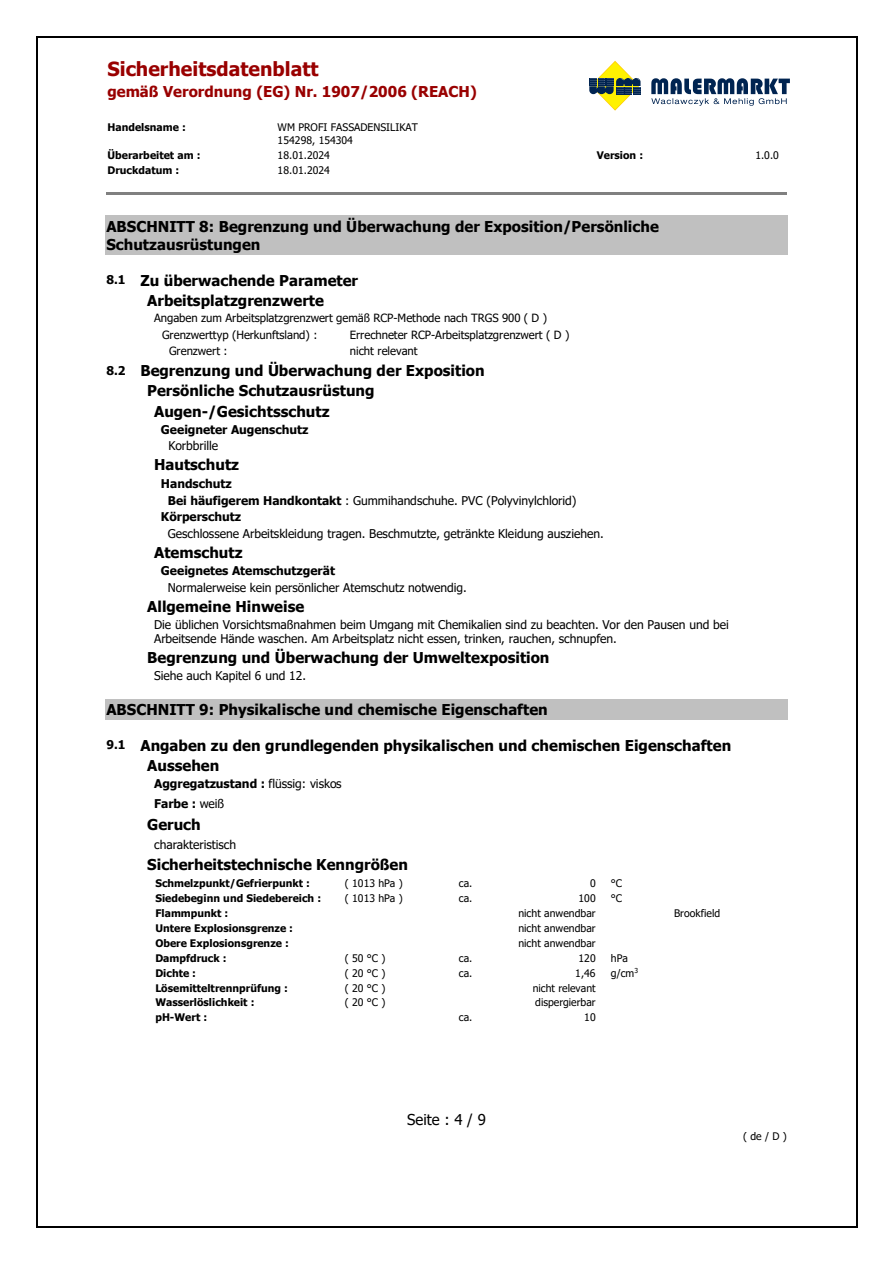
<style>
.page{position:relative;width:893px;height:1263px;background:#fff}
.page>*{position:absolute;margin:0;border:0;box-sizing:border-box;transform-origin:0 0}
.t1{font:700 19.5px "Tahoma";color:#900}
.t2{font:700 15px/20.4px "Tahoma";color:#000}
.t3{font:700 15px "Tahoma";color:#900}
.t4{font:15px "Tahoma";color:#000}
.t5{font:12px/16.8px "Tahoma";letter-spacing:-.005em;color:#000}
.t6{font:700 12px/15.6px "Tahoma";color:#000}
.t7{font:11.4px/17px "Tahoma";color:#000}
.t8{font:10.5px/12.8px "Tahoma";letter-spacing:.005em;color:#000}
.t9{font:700 10.5px "Tahoma";color:#000}
.s1{font-size:12px}
.s2{font-weight:400}
.s3{font-weight:700}
</style>
<div class="page">
<hr style="left:106px;top:192px;width:681px;height:3px;background:#808080">
<div style="left:106px;top:217px;width:681px;height:18px;background:#c0c0c0"></div>
<div style="left:106px;top:235px;width:681px;height:18px;background:#c0c0c0"></div>
<hr style="left:105px;top:253px;width:683px;height:1px;background:#c0c0c0">
<hr style="left:105px;top:216px;width:683px;height:1px;background:#c0c0c0">
<div style="left:106px;top:700px;width:681px;height:18px;background:#c0c0c0"></div>
<hr style="left:105px;top:718px;width:683px;height:1px;background:#c0c0c0">
<hr style="left:105px;top:699px;width:683px;height:1px;background:#c0c0c0">
<hr style="left:37px;top:36px;width:819px;height:1px;background:#000">
<hr style="left:36px;top:37px;width:1px;height:1189px;background:#000">
<hr style="left:856px;top:37px;width:1px;height:1189px;background:#000">
<hr style="left:37px;top:1226px;width:819px;height:1px;background:#000">
<svg style="left:589px;top:61px;width:51px;height:50px"></svg>
<svg style="left:651px;top:78px;width:139px;height:28px"></svg>
<p class="t1" style="left:107px;top:55px;width:213px">Sicherheitsdatenblatt</p>
<p class="t3" style="left:107px;top:81px;width:371px">gemäß Verordnung (EG) Nr. 1907/2006 (REACH)</p>
<p class="t9" style="left:107px;top:120px;width:80px">Handelsname :</p>
<p class="t8" style="left:278px;top:121px;width:142px">WM PROFI FASSADENSILIKAT<br>154298, 154304</p>
<p class="t9" style="left:107px;top:147px;width:95px">Überarbeitet am :</p>
<p class="t8" style="left:278px;top:149px;width:54px">18.01.2024</p>
<p class="t9" style="left:597px;top:147px;width:48px">Version :</p>
<p class="t8" style="left:755px;top:149px;width:25px">1.0.0</p>
<p class="t9" style="left:107px;top:162px;width:73px">Druckdatum :</p>
<p class="t8" style="left:278px;top:164px;width:54px">18.01.2024</p>
<p class="t2" style="left:106px;top:218px;width:554px;line-height:18.1px">ABSCHNITT 8: Begrenzung und Überwachung der Exposition/Persönliche<br>Schutzausrüstungen</p>
<p class="t2" style="left:106px;top:270px;width:253px;text-align:center"><span class="s1">8.1</span> Zu überwachende Parameter<br>Arbeitsplatzgrenzwerte</p>
<p class="t7" style="left:162px;top:310px;width:387px;text-indent:-8px">Angaben zum Arbeitsplatzgrenzwert gemäß RCP-Methode nach TRGS 900 ( D )<br>Grenzwerttyp (Herkunftsland) :</p>
<p class="t7" style="left:350px;top:327px;width:221px">Errechneter RCP-Arbeitsplatzgrenzwert ( D )</p>
<p class="t7" style="left:169px;top:343px;width:60px">Grenzwert :</p>
<p class="t7" style="left:350px;top:343px;width:69px">nicht relevant</p>
<p class="t2" style="left:106px;top:361px;width:380px"><span class="s1">8.2</span> Begrenzung und Überwachung der Exposition</p>
<p class="t2" style="left:147px;top:381px;width:229px">Persönliche Schutzausrüstung</p>
<p class="t2" style="left:154px;top:402px;width:177px">Augen-/Gesichtsschutz</p>
<p class="t6" style="left:168px;top:422px;width:142px;text-indent:-7px">Geeigneter Augenschutz<br><span class="s2">Korbbrille</span></p>
<p class="t2" style="left:154px;top:455px;width:86px">Hautschutz</p>
<p class="t6" style="left:161px;top:476px;width:72px">Handschutz</p>
<p class="t5" style="left:168px;top:492px;width:410px"><span class="s3">Bei häufigerem Handkontakt</span> : Gummihandschuhe. PVC (Polyvinylchlorid)</p>
<p class="t6" style="left:161px;top:509px;width:82px">Körperschutz</p>
<p class="t5" style="left:168px;top:526px;width:437px">Geschlossene Arbeitskleidung tragen. Beschmutzte, getränkte Kleidung ausziehen.</p>
<p class="t2" style="left:154px;top:543px;width:90px">Atemschutz</p>
<p class="t5" style="left:168px;top:563px;width:301px;text-indent:-7px"><span class="s3">Geeignetes Atemschutzgerät<br></span>Normalerweise kein persönlicher Atemschutz notwendig.</p>
<p class="t2" style="left:147px;top:597px;width:159px">Allgemeine Hinweise</p>
<p class="t5" style="left:154px;top:618px;width:576px;line-height:14.4px">Die üblichen Vorsichtsmaßnahmen beim Umgang mit Chemikalien sind zu beachten. Vor den Pausen und bei<br>Arbeitsende Hände waschen. Am Arbeitsplatz nicht essen, trinken, rauchen, schnupfen.</p>
<p class="t2" style="left:147px;top:648px;width:404px">Begrenzung und Überwachung der Umweltexposition</p>
<p class="t5" style="left:154px;top:668px;width:153px">Siehe auch Kapitel 6 und 12.</p>
<p class="t2" style="left:106px;top:700px;width:443px">ABSCHNITT 9: Physikalische und chemische Eigenschaften</p>
<p class="t2" style="left:147px;top:735px;width:585px;text-indent:-41px"><span class="s1">9.1</span> Angaben zu den grundlegenden physikalischen und chemischen Eigenschaften<br>Aussehen</p>
<p class="t6" style="left:154px;top:774px;width:189px;line-height:19.6px">Aggregatzustand : <span class="s2">flüssig: viskos<br></span>Farbe : <span class="s2">weiß</span></p>
<p class="t2" style="left:147px;top:815px;width:55px">Geruch</p>
<p class="t5" style="left:154px;top:837px;width:84px">charakteristisch</p>
<p class="t2" style="left:147px;top:855px;width:262px">Sicherheitstechnische Kenngrößen</p>
<p class="t9" style="left:155px;top:876px;width:156px">Schmelzpunkt/Gefrierpunkt :</p>
<p class="t8" style="left:345px;top:877px;width:59px">( 1013 hPa )</p>
<p class="t8" style="left:459px;top:877px;width:15px">ca.</p>
<p class="t8" style="left:590px;top:877px;width:7px">0</p>
<p class="t8" style="left:611px;top:877px;width:13px">°C</p>
<p class="t9" style="left:155px;top:891px;width:167px">Siedebeginn und Siedebereich :</p>
<p class="t8" style="left:345px;top:892px;width:59px">( 1013 hPa )</p>
<p class="t8" style="left:459px;top:892px;width:15px">ca.</p>
<p class="t8" style="left:578px;top:892px;width:19px">100</p>
<p class="t8" style="left:611px;top:892px;width:13px">°C</p>
<p class="t9" style="left:155px;top:906px;width:75px">Flammpunkt :</p>
<p class="t8" style="left:519px;top:907px;width:78px">nicht anwendbar</p>
<p class="t8" style="left:674px;top:907px;width:48px">Brookfield</p>
<p class="t9" style="left:155px;top:921px;width:139px">Untere Explosionsgrenze :</p>
<p class="t8" style="left:519px;top:922px;width:78px">nicht anwendbar</p>
<p class="t9" style="left:155px;top:935px;width:135px">Obere Explosionsgrenze :</p>
<p class="t8" style="left:519px;top:937px;width:78px">nicht anwendbar</p>
<p class="t9" style="left:155px;top:950px;width:73px">Dampfdruck :</p>
<p class="t8" style="left:345px;top:952px;width:42px">( 50 °C )</p>
<p class="t8" style="left:459px;top:952px;width:15px">ca.</p>
<p class="t8" style="left:578px;top:952px;width:19px">120</p>
<p class="t8" style="left:611px;top:952px;width:19px">hPa</p>
<p class="t9" style="left:155px;top:965px;width:42px">Dichte :</p>
<p class="t8" style="left:345px;top:967px;width:42px">( 20 °C )</p>
<p class="t8" style="left:459px;top:967px;width:15px">ca.</p>
<p class="t8" style="left:575px;top:967px;width:22px">1,46</p>
<p class="t8" style="left:611px;top:967px;width:29px">g/cm<sup>3</sup></p>
<p class="t9" style="left:155px;top:980px;width:134px">Lösemitteltrennprüfung :</p>
<p class="t8" style="left:345px;top:982px;width:42px">( 20 °C )</p>
<p class="t8" style="left:533px;top:982px;width:65px">nicht relevant</p>
<p class="t9" style="left:155px;top:995px;width:101px">Wasserlöslichkeit :</p>
<p class="t8" style="left:345px;top:997px;width:42px">( 20 °C )</p>
<p class="t8" style="left:535px;top:997px;width:62px">dispergierbar</p>
<p class="t9" style="left:155px;top:1010px;width:53px">pH-Wert :</p>
<p class="t8" style="left:459px;top:1012px;width:15px">ca.</p>
<p class="t8" style="left:584px;top:1012px;width:13px">10</p>
<p class="t4" style="left:407px;top:1109px;width:80px">Seite : 4 / 9</p>
<p class="t8" style="left:743px;top:1131px;width:45px">( de / D )</p>
</div>
